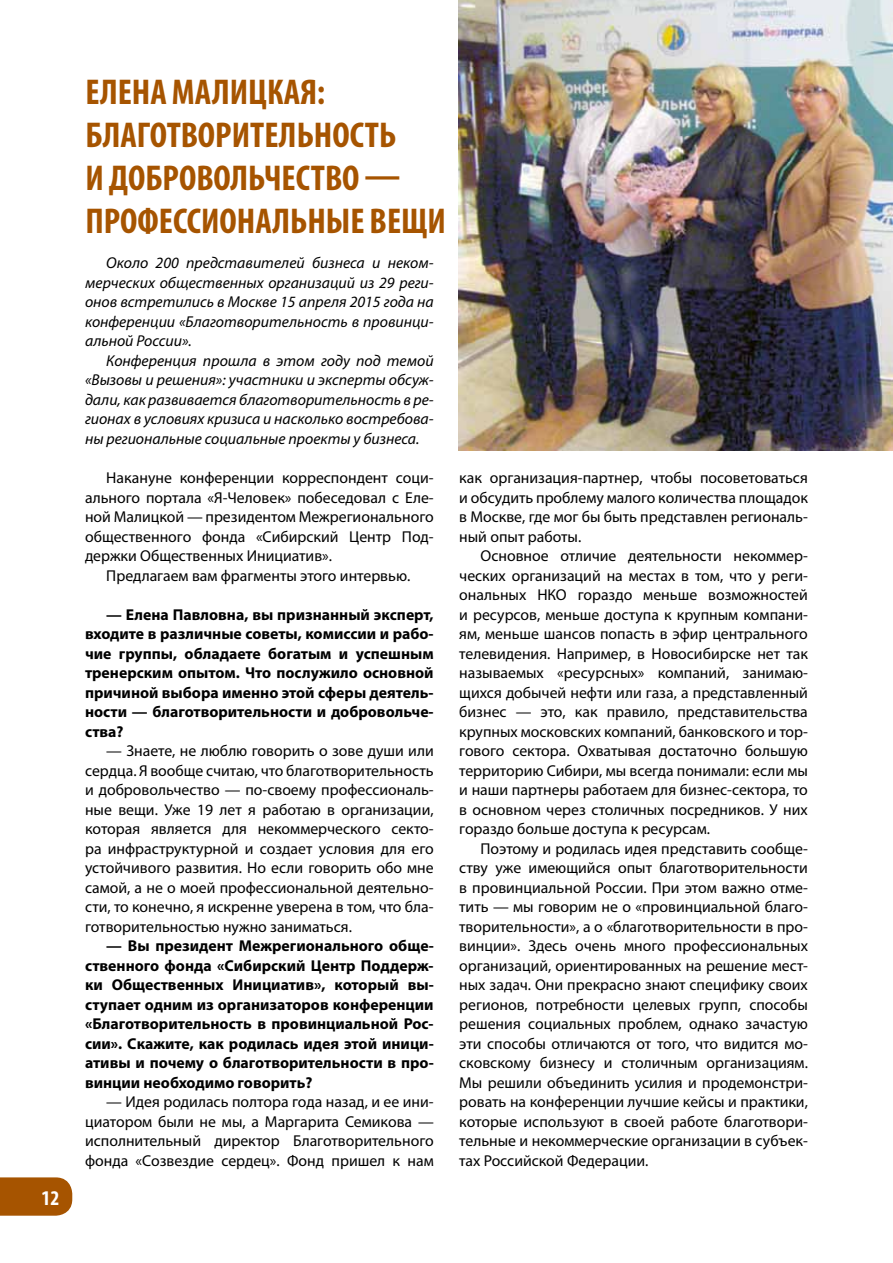
<style>
.page{position:relative;width:893px;height:1263px;background:#fff}
.page>*{position:absolute;margin:0;border:0;box-sizing:border-box;transform-origin:0 0}
.t1{font:700 condensed 36px/43.2px "Myriad Pro";color:#a65400}
.t2{font:700 condensed 21px "Myriad Pro";color:#fff}
.t3{font:15.75px/19.5px "Myriad Pro";color:#000;text-align:justify}
.t4{font:700 15.75px/19.5px "Myriad Pro";color:#000;text-align:justify}
.t5{font:italic 15.75px/19.5px "Myriad Pro";color:#000;text-align:justify}
</style>
<div class="page">
<img style="left:459px;top:0;width:433px;height:451px">
<svg style="left:0;top:1177px;width:72px;height:39px;background:#aa5d0e"></svg>
<h2 class="t2" style="left:42px;top:1184px;width:19px">12</h2>
<h1 class="t1" style="left:85px;top:69px;width:362px">Елена Малицкая: благотворительность<br>и добровольчество — профессиональные вещи</h1>
<p class="t5" style="left:85px;top:254px;width:350px;text-indent:21px">Около 200 представителей бизнеса и неком&shy;мерческих общественных организаций из 29 реги&shy;онов встретились в Москве 15 апреля 2015 года на конференции «Благотворительность в провинци&shy;альной России».</p>
<p class="t5" style="left:85px;top:351px;width:350px;text-indent:21px">Конференция прошла в этом году под темой «Вызовы и решения»: участники и эксперты обсуж&shy;дали, как развивается благотворительность в ре&shy;гионах в условиях кризиса и насколько востребова&shy;ны региональные социальные проекты у бизнеса.</p>
<p class="t3" style="left:85px;top:468px;width:350px;text-indent:21px">Накануне конференции корреспондент соци&shy;ального портала «Я-Человек» побеседовал с Еле&shy;ной Малицкой — президентом Межрегионального общественного фонда «Сибирский Центр Под&shy;держки Общественных Инициатив».</p>
<p class="t3" style="left:106px;top:566px;width:306px">Предлагаем вам фрагменты этого интервью.</p>
<p class="t4" style="left:85px;top:605px;width:350px;text-indent:21px">— Елена Павловна, вы признанный эксперт, входите в различные советы, комиссии и рабо&shy;чие группы, обладаете богатым и успешным тренерским опытом. Что послужило основной причиной выбора именно этой сферы деятель&shy;ности — благотворительности и добровольче&shy;ства?</p>
<p class="t3" style="left:85px;top:741px;width:350px;text-indent:21px">— Знаете, не люблю говорить о зове души или сердца. Я вообще считаю, что благотворительность и добровольчество — по-своему профессиональ&shy;ные вещи. Уже 19 лет я работаю в организации, которая является для некоммерческого секто&shy;ра инфраструктурной и создает условия для его устойчивого развития. Но если говорить обо мне самой, а не о моей профессиональной деятельно&shy;сти, то конечно, я искренне уверена в том, что бла&shy;готворительностью нужно заниматься.</p>
<p class="t4" style="left:85px;top:936px;width:350px;text-indent:21px">— Вы президент Межрегионального обще&shy;ственного фонда «Сибирский Центр Поддерж&shy;ки Общественных Инициатив», который вы&shy;ступает одним из организаторов конференции «Благотворительность в провинциальной Рос&shy;сии». Скажите, как родилась идея этой иници&shy;ативы и почему о благотворительности в про&shy;винции необходимо говорить?</p>
<p class="t3" style="left:85px;top:1092px;width:350px;text-indent:21px">— Идея родилась полтора года назад, и ее ини&shy;циатором были не мы, а Маргарита Семикова — исполнительный директор Благотворительного фонда «Созвездие сердец». Фонд пришел к нам</p>
<p class="t3" style="left:459px;top:468px;width:350px">как организация-партнер, чтобы посоветоваться и обсудить проблему малого количества площадок в Москве, где мог бы быть представлен региональ&shy;ный опыт работы.</p>
<p class="t3" style="left:459px;top:546px;width:350px;text-indent:21px">Основное отличие деятельности некоммер&shy;ческих организаций на местах в том, что у реги&shy;ональных НКО гораздо меньше возможностей и ресурсов, меньше доступа к крупным компани&shy;ям, меньше шансов попасть в эфир центрального телевидения. Например, в Новосибирске нет так называемых «ресурсных» компаний, занимаю&shy;щихся добычей нефти или газа, а представленный бизнес — это, как правило, представительства крупных московских компаний, банковского и тор&shy;гового сектора. Охватывая достаточно большую территорию Сибири, мы всегда понимали: если мы и наши партнеры работаем для бизнес-сектора, то в основном через столичных посредников. У них гораздо больше доступа к ресурсам.</p>
<p class="t3" style="left:459px;top:839px;width:350px;text-indent:21px">Поэтому и родилась идея представить сообще&shy;ству уже имеющийся опыт благотворительности в провинциальной России. При этом важно отме&shy;тить — мы говорим не о «провинциальной благо&shy;творительности», а о «благотворительности в про&shy;винции». Здесь очень много профессиональных организаций, ориентированных на решение мест&shy;ных задач. Они прекрасно знают специфику своих регионов, потребности целевых групп, способы решения социальных проблем, однако зачастую эти способы отличаются от того, что видится мо&shy;сковскому бизнесу и столичным организациям.<br>Мы решили объединить усилия и продемонстри&shy;ровать на конференции лучшие кейсы и практики, которые используют в своей работе благотвори&shy;тельные и некоммерческие организации в субъек&shy;тах Российской Федерации.</p>
</div>
